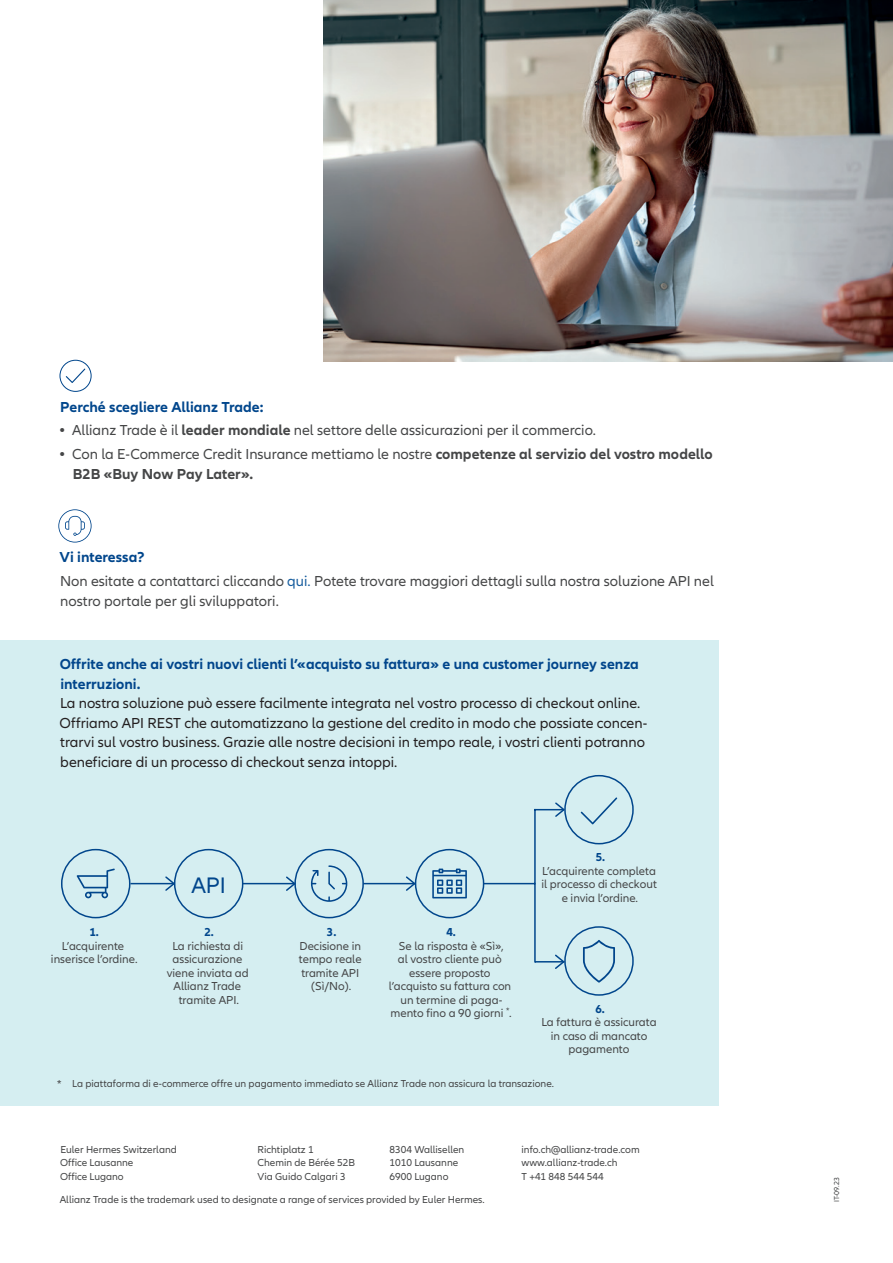
<style>
.page{position:relative;width:893px;height:1263px;background:#fff}
.page>*{position:absolute;margin:0;border:0;box-sizing:border-box;transform-origin:0 0}
.t1{font:23.25px "Allianz Neo";color:#01468c}
.t2{font:15px/19.5px "Allianz Neo";color:#231f20}
.t3{font:15px/23.7px "Allianz Neo";color:#454647}
.t4{font:700 15px/19.5px "Allianz Neo";color:#01468c}
.t5{font:700 15px/19.5px "Allianz Neo";color:#454647}
.t6{font:12px/13.5px "Allianz Neo";color:#454647;text-align:center}
.t7{font:700 12px "Allianz Neo";color:#01468c}
.t8{font:10.5px "Allianz Neo";color:#454647}
.t9{font:7.5px "Allianz Neo";color:#454647}
.s1{font-weight:700}
.s2{font-weight:400}
.s3{font-weight:700;color:#01468c}
.s4{color:#175d9e}
</style>
<div class="page">
<svg style="left:66px;top:369px;width:19px;height:14px"></svg>
<div style="left:60px;top:360px;width:32px;height:32px;border:1px solid #01468c;border-radius:50%"></div>
<div style="left:0;top:640px;width:719px;height:466px;background:#d5eef1"></div>
<svg style="left:58px;top:509px;width:34px;height:33px"></svg>
<hr style="left:534px;top:809px;width:2px;height:153px;background:#01468c">
<hr style="left:534px;top:809px;width:30px;height:1px;background:#01468c">
<hr style="left:130px;top:883px;width:405px;height:1px;background:#01468c">
<div style="left:61px;top:849px;width:69px;height:69px;border:2px solid #01468c;border-radius:50%"></div>
<svg style="left:77px;top:868px;width:38px;height:30px"></svg>
<div style="left:175px;top:850px;width:68px;height:68px;background:#d5eef1;border-radius:50%"></div>
<div style="left:174px;top:849px;width:69px;height:69px;border:2px solid #01468c;border-radius:50%"></div>
<div style="left:295px;top:850px;width:68px;height:68px;background:#d5eef1;border-radius:50%"></div>
<div style="left:294px;top:849px;width:70px;height:69px;border:2px solid #01468c;border-radius:50%"></div>
<svg style="left:311px;top:865px;width:36px;height:37px"></svg>
<div style="left:416px;top:850px;width:68px;height:68px;background:#d5eef1;border-radius:50%"></div>
<div style="left:415px;top:849px;width:69px;height:69px;border:2px solid #01468c;border-radius:50%"></div>
<svg style="left:432px;top:868px;width:35px;height:30px"></svg>
<div style="left:564px;top:775px;width:70px;height:69px;border:2px solid #01468c;border-radius:50%"></div>
<svg style="left:581px;top:797px;width:36px;height:27px"></svg>
<div style="left:564px;top:926px;width:70px;height:70px;border:2px solid #01468c;border-radius:50%"></div>
<svg style="left:583px;top:940px;width:32px;height:43px"></svg>
<svg style="left:164px;top:875px;width:12px;height:17px"></svg>
<svg style="left:285px;top:875px;width:12px;height:17px"></svg>
<svg style="left:404px;top:875px;width:13px;height:17px"></svg>
<svg style="left:554px;top:801px;width:12px;height:17px"></svg>
<svg style="left:535px;top:953px;width:31px;height:17px"></svg>
<img style="left:323px;top:0;width:570px;height:361px">
<h2 class="t4" style="left:60px;top:397px;width:205px">Perché scegliere Allianz Trade:</h2>
<h2 class="t3" style="left:59px;top:419px;width:538px"><span class="s1">•</span> Allianz Trade è il <span class="s1">leader mondiale</span> nel settore delle assicurazioni per il commercio.</h2>
<h2 class="t5" style="left:73px;top:445px;width:641px;text-indent:-14px">• <span class="s2">Con la E-Commerce Credit Insurance mettiamo le nostre</span> competenze al servizio del vostro modello<br>B2B «Buy Now Pay Later».</h2>
<h2 class="t3" style="left:60px;top:546px;width:656px"><span class="s3">Vi interessa?<br></span>Non esitate a contattarci cliccando <span class="s4">qui.</span> Potete trovare maggiori dettagli sulla nostra soluzione API nel</h2>
<h2 class="t3" style="left:60px;top:589px;width:220px">nostro portale per gli sviluppatori.</h2>
<h2 class="t4" style="left:60px;top:655px;width:581px">Offrite anche ai vostri nuovi clienti l’«acquisto su fattura» e una customer journey senza interruzioni.</h2>
<p class="t2" style="left:60px;top:694px;width:589px">La nostra soluzione può essere facilmente integrata nel vostro processo di checkout online.<br>Offriamo API REST che automatizzano la gestione del credito in modo che possiate concen&shy;trarvi sul vostro business. Grazie alle nostre decisioni in tempo reale, i vostri clienti potranno beneficiare di un processo di checkout senza intoppi.</p>
<p class="t7" style="left:89px;top:925px;width:11px">1.</p>
<p class="t6" style="left:51px;top:939px;width:88px">L’acquirente inserisce l’ordine.</p>
<h1 class="t1" style="left:191px;top:871px;width:36px">API</h1>
<p class="t7" style="left:204px;top:925px;width:11px">2.</p>
<p class="t6" style="left:167px;top:939px;width:84px">La richiesta di assicurazione viene inviata ad<br>Allianz Trade tramite API.</p>
<p class="t7" style="left:327px;top:925px;width:11px">3.</p>
<p class="t6" style="left:299px;top:939px;width:64px">Decisione in tempo reale tramite API (Sì/No).</p>
<p class="t7" style="left:446px;top:925px;width:11px">4.</p>
<p class="t6" style="left:389px;top:939px;width:124px">Se la risposta è «Sì»,<br>al vostro cliente può essere proposto l’acquisto su fattura con un termine di paga&shy;mento fino a 90 giorni <sup>*</sup>.</p>
<p class="t7" style="left:596px;top:850px;width:11px">5.</p>
<p class="t6" style="left:541px;top:864px;width:117px">L’acquirente completa il processo di checkout e invia l’ordine.</p>
<p class="t7" style="left:595px;top:1002px;width:11px">6.</p>
<p class="t6" style="left:541px;top:1016px;width:117px">La fattura è assicurata in caso di mancato pagamento</p>
<p class="t8" style="left:57px;top:1078px;width:498px">* La piattaforma di e-commerce offre un pagamento immediato se Allianz Trade non assicura la transazione.</p>
<p class="t8" style="left:60px;top:1143px;width:118px">Euler Hermes Switzerland</p>
<p class="t8" style="left:258px;top:1143px;width:58px">Richtiplatz 1</p>
<p class="t8" style="left:390px;top:1143px;width:76px">8304 Wallisellen</p>
<p class="t8" style="left:522px;top:1143px;width:120px">info.ch@allianz-trade.com</p>
<p class="t8" style="left:60px;top:1156px;width:75px">Office Lausanne</p>
<p class="t8" style="left:258px;top:1156px;width:99px">Chemin de Bérée 52B</p>
<p class="t8" style="left:390px;top:1156px;width:70px">1010 Lausanne</p>
<p class="t8" style="left:522px;top:1156px;width:97px">www.allianz-trade.ch</p>
<p class="t8" style="left:60px;top:1170px;width:65px">Office Lugano</p>
<p class="t8" style="left:258px;top:1170px;width:90px">Via Guido Calgari 3</p>
<p class="t8" style="left:389px;top:1170px;width:61px">6900 Lugano</p>
<p class="t8" style="left:521px;top:1170px;width:84px">T +41 848 544 544</p>
<p class="t8" style="left:60px;top:1194px;width:426px">Allianz Trade is the trademark used to designate a range of services provided by Euler Hermes.</p>
<p class="t9" style="left:832px;top:1202px;width:27px;rotate:-90deg">IT-09.23</p>
</div>
